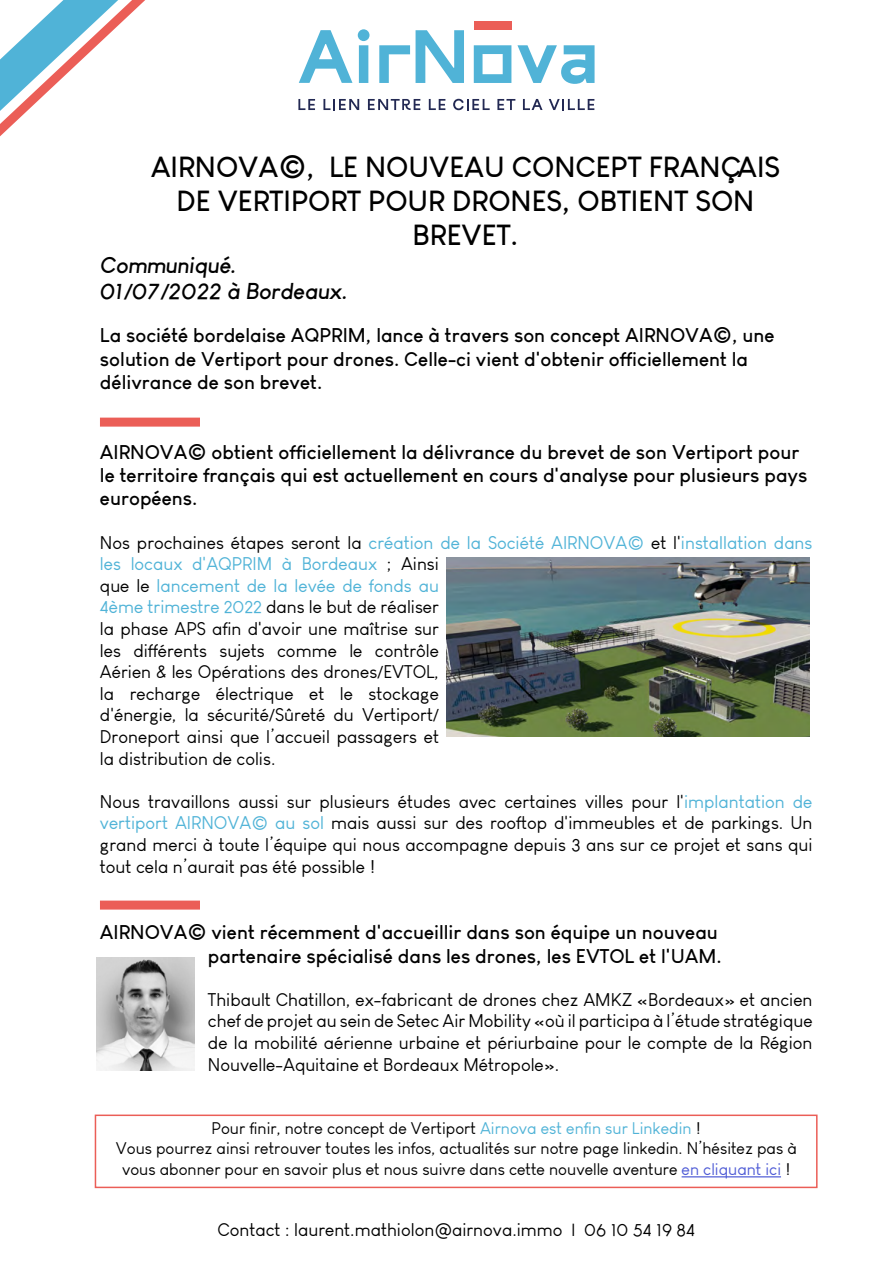
<style>
.page{position:relative;width:893px;height:1263px;background:#fff}
.page>*{position:absolute;margin:0;border:0;box-sizing:border-box;transform-origin:0 0}
.t1{font:700 28.5px/34.2px "Louis George Cafe";color:#000;text-align:center}
.t2{font:italic 700 22.5px/26.4px "Louis George Cafe";color:#000}
.t3{font:700 19.5px/23.4px "Louis George Cafe";color:#000}
.t4{font:18px/21.6px "Louis George Cafe";color:#000;text-align:justify}
.t5{font:16.5px/19.8px "Louis George Cafe";color:#000;text-align:center}
.s1{color:#50b3d7}
.s2{color:#4f5cd6}
</style>
<div class="page">
<div style="left:95px;top:1114px;width:723px;height:74px;border:2px solid #eb5e57"></div>
<svg style="left:298px;top:99px;width:17px;height:11px"></svg>
<svg style="left:323px;top:99px;width:36px;height:11px"></svg>
<svg style="left:368px;top:99px;width:52px;height:11px"></svg>
<svg style="left:429px;top:99px;width:16px;height:11px"></svg>
<svg style="left:453px;top:99px;width:37px;height:11px"></svg>
<svg style="left:497px;top:99px;width:18px;height:11px"></svg>
<svg style="left:523px;top:99px;width:19px;height:11px"></svg>
<svg style="left:549px;top:99px;width:45px;height:11px"></svg>
<svg style="left:379px;top:45px;width:31px;height:38px"></svg>
<svg style="left:299px;top:30px;width:53px;height:53px"></svg>
<svg style="left:358px;top:29px;width:11px;height:54px"></svg>
<svg style="left:416px;top:30px;width:48px;height:53px"></svg>
<svg style="left:517px;top:45px;width:78px;height:39px"></svg>
<svg style="left:474px;top:45px;width:37px;height:38px"></svg>
<div style="left:474px;top:21px;width:37px;height:9px;background:#eb5e57"></div>
<hr style="left:682px;top:1176px;width:99px;height:1px;background:#4f5cd6">
<div style="left:100px;top:418px;width:100px;height:9px;background:#eb5e57"></div>
<div style="left:100px;top:900px;width:100px;height:9px;background:#eb5e57"></div>
<img style="left:446px;top:558px;width:363px;height:178px">
<svg style="left:0;top:0;width:145px;height:137px"></svg>
<img style="left:97px;top:957px;width:97px;height:113px">
<h1 class="t1" style="left:151px;top:149px;width:631px">AIRNOVA©, LE NOUVEAU CONCEPT FRANÇAIS<br>DE VERTIPORT POUR DRONES, OBTIENT SON<br>BREVET.</h1>
<p class="t2" style="left:100px;top:251px;width:250px">Communiqué.<br>01/07/2022 à Bordeaux.</p>
<p class="t3" style="left:100px;top:323px;width:676px">La société bordelaise AQPRIM, lance à travers son concept AIRNOVA©, une solution de Vertiport pour drones. Celle-ci vient d'obtenir officiellement la délivrance de son brevet.</p>
<p class="t3" style="left:100px;top:440px;width:709px">AIRNOVA© obtient officiellement la délivrance du brevet de son Vertiport pour le territoire français qui est actuellement en cours d'analyse pour plusieurs pays européens.</p>
<p class="t4" style="left:100px;top:531px;width:714px;text-align:left">Nos prochaines étapes seront la <span class="s1">création de la Société AIRNOVA©</span> et l'<span class="s1">installation dans les locaux d'AQPRIM à Bordeaux</span> ; Ainsi<br>que le <span class="s1">lancement de la levée de fonds au<br>4ème trimestre 2022</span> dans le but de réaliser<br>la phase APS afin d'avoir une maîtrise sur<br>les différents sujets comme le contrôle<br>Aérien &amp; les Opérations des drones/EVTOL,<br>la recharge électrique et le stockage<br>d'énergie, la sécurité/Sûreté du Vertiport/<br>Droneport ainsi que l’accueil passagers et<br>la distribution de colis.</p>
<p class="t4" style="left:100px;top:791px;width:714px">Nous travaillons aussi sur plusieurs études avec certaines villes pour l'<span class="s1">implantation de vertiport AIRNOVA© au sol</span> mais aussi sur des rooftop d'immeubles et de parkings. Un grand merci à toute l’équipe qui nous accompagne depuis 3 ans sur ce projet et sans qui tout cela n’aurait pas été possible !</p>
<p class="t3" style="left:100px;top:920px;width:623px;text-align:right">AIRNOVA© vient récemment d'accueillir dans son équipe un nouveau partenaire spécialisé dans les drones, les EVTOL et l'UAM.</p>
<p class="t4" style="left:208px;top:989px;width:606px">Thibault Chatillon, ex-fabricant de drones chez AMKZ «Bordeaux» et ancien chef de projet au sein de Setec Air Mobility «où il participa à l’étude stratégique de la mobilité aérienne urbaine et périurbaine pour le compte de la Région Nouvelle-Aquitaine et Bordeaux Métropole».</p>
<p class="t5" style="left:116px;top:1118px;width:683px">Pour finir, notre concept de Vertiport <span class="s1">Airnova est enfin sur Linkedin</span> !<br>Vous pourrez ainsi retrouver toutes les infos, actualités sur notre page linkedin. N’hésitez pas à</p>
<p class="t5" style="left:122px;top:1159px;width:670px">vous abonner pour en savoir plus et nous suivre dans cette nouvelle aventure <span class="s2">en cliquant ici</span> !</p>
<p class="t4" style="left:217px;top:1219px;width:479px">Contact : laurent.mathiolon@airnova.immo | 06 10 54 19 84</p>
</div>
